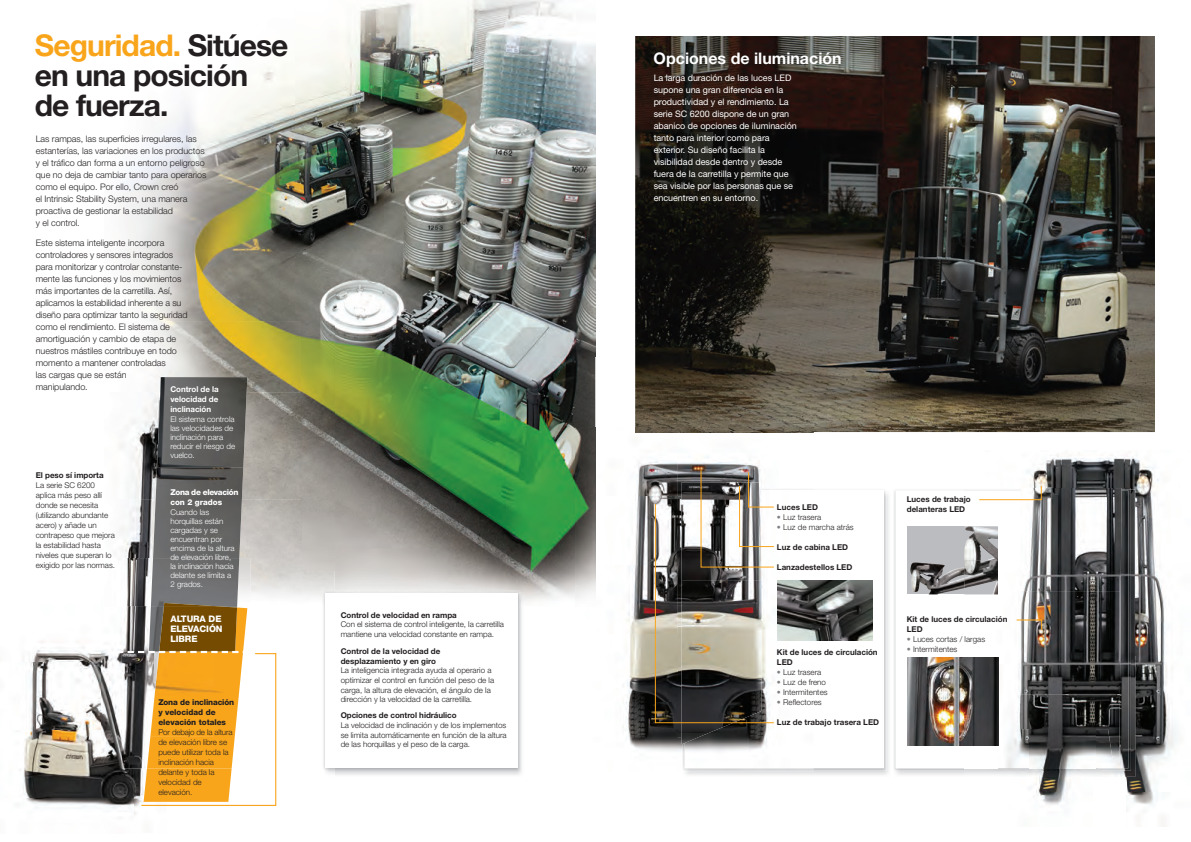
<style>
.page{position:relative;width:1191px;height:842px;background:#fff}
.page>*{position:absolute;margin:0;border:0;box-sizing:border-box;transform-origin:0 0}
.t1{font:700 30px/30px "Helvetica Neue LT Std";letter-spacing:-.03em;color:#231f20}
.t2{font:700 16px "Helvetica Neue LT Std";color:#fff}
.t3{font:300 9px/12px "Helvetica Neue LT Std";letter-spacing:-.005em;color:#231f20}
.t4{font:9px/12px "Helvetica Neue LT Std";letter-spacing:-.005em;color:#fff}
.t5{font:800 9px/10px "Helvetica Neue LT Std";letter-spacing:-.01em;color:#fff;text-align:justify}
.t6{font:300 8px/10px "Helvetica Neue LT Std";letter-spacing:-.005em;color:#231f20}
.t7{font:700 8px/10px "Helvetica Neue LT Std";color:#231f20}
.t8{font:300 8px/9px "Helvetica Neue LT Std";letter-spacing:-.005em;color:#fff}
.t9{font:800 8px/10px "Helvetica Neue LT Std";letter-spacing:-.005em;color:#231f20}
.t10{font:700 8px/10px "Helvetica Neue LT Std";letter-spacing:-.005em;color:#fff;text-align:justify}
.t11{font:800 8px/10px "Helvetica Neue LT Std";letter-spacing:-.04em;color:#fff}
.s1{color:#f9a51b}
.s2{color:#7e8083}
</style>
<div class="page">
<img style="left:893px;top:489px;width:71px;height:282px">
<svg style="left:895px;top:490px;width:69px;height:278px"></svg>
<img style="left:813px;top:489px;width:73px;height:282px">
<div style="left:813px;top:490px;width:71px;height:278px;background:#fff"></div>
<div style="left:907px;top:526px;width:91px;height:68px;background:#bbbcbf"></div>
<img style="left:910px;top:562px;width:54px;height:32px">
<img style="left:907px;top:657px;width:57px;height:88px">
<img style="left:635px;top:36px;width:520px;height:396px">
<img style="left:595px;top:428px;width:82px;height:137px">
<img style="left:677px;top:432px;width:102px;height:37px">
<img style="left:779px;top:432px;width:34px;height:1px">
<img style="left:595px;top:565px;width:59px;height:185px">
<img style="left:635px;top:428px;width:178px;height:4px">
<img style="left:1027px;top:454px;width:66px;height:31px">
<img style="left:1093px;top:452px;width:66px;height:66px">
<img style="left:1135px;top:518px;width:30px;height:137px">
<img style="left:1126px;top:655px;width:51px;height:150px">
<img style="left:1030px;top:777px;width:96px;height:28px">
<img style="left:1101px;top:489px;width:34px;height:288px">
<img style="left:964px;top:771px;width:137px;height:6px">
<img style="left:1097px;top:489px;width:33px;height:282px">
<img style="left:964px;top:768px;width:133px;height:3px">
<img style="left:1097px;top:490px;width:31px;height:278px">
<img style="left:1029px;top:763px;width:44px;height:5px">
<img style="left:964px;top:657px;width:14px;height:89px">
<img style="left:964px;top:526px;width:14px;height:62px">
<img style="left:777px;top:580px;width:95px;height:60px">
<svg style="left:978px;top:485px;width:143px;height:278px"></svg>
<svg style="left:654px;top:469px;width:121px;height:302px"></svg>
<img style="left:124px;top:0;width:471px;height:356px">
<img style="left:335px;top:356px;width:260px;height:245px">
<img style="left:575px;top:428px;width:20px;height:173px">
<img style="left:20px;top:641px;width:80px;height:158px">
<img style="left:100px;top:630px;width:22px;height:169px">
<img style="left:26px;top:799px;width:104px;height:10px">
<img style="left:122px;top:606px;width:27px;height:45px">
<img style="left:124px;top:321px;width:178px;height:71px">
<img style="left:302px;top:321px;width:33px;height:276px">
<img style="left:120px;top:392px;width:37px;height:107px">
<img style="left:243px;top:392px;width:59px;height:107px">
<img style="left:120px;top:499px;width:33px;height:59px">
<img style="left:126px;top:558px;width:125px;height:48px">
<img style="left:149px;top:606px;width:10px;height:45px">
<img style="left:157px;top:377px;width:90px;height:91px">
<img style="left:153px;top:467px;width:90px;height:91px">
<img style="left:151px;top:558px;width:88px;height:48px">
<img style="left:237px;top:607px;width:10px;height:44px">
<img style="left:159px;top:606px;width:78px;height:45px">
<img style="left:164px;top:603px;width:50px;height:3px">
<img style="left:335px;top:606px;width:187px;height:169px">
<img style="left:520px;top:592px;width:4px;height:14px">
<svg style="left:326px;top:771px;width:9px;height:3px"></svg>
<img style="left:322px;top:591px;width:198px;height:180px">
<img style="left:322px;top:592px;width:13px;height:14px">
<div style="left:325px;top:593px;width:192px;height:175px;background:#fff"></div>
<svg style="left:117px;top:651px;width:160px;height:155px"></svg>
<h1 class="t1" style="left:35px;top:30px;width:255px"><span class="s1">Seguridad.</span> Sitúese en una posición de fuerza.</h1>
<p class="t3" style="left:36px;top:132px;width:172px">Las rampas, las superficies irregulares, las estanterías, las variaciones en los productos y el tráfico dan forma a un entorno peligroso que no deja de cambiar tanto para operarios como el equipo. Por ello, Crown creó<br>el Intrinsic Stability System, una manera proactiva de gestionar la estabilidad<br>y el control.</p>
<p class="t3" style="left:36px;top:236px;width:153px">Este sistema inteligente incorpora controladores y sensores integrados para monitorizar y controlar constante&shy;mente las funciones y los movimientos más importantes de la carretilla. Así, aplicamos la estabilidad inherente a su diseño para optimizar tanto la seguridad como el rendimiento. El sistema de amortiguación y cambio de etapa de nuestros mástiles contribuye en todo momento a mantener controladas<br>las cargas que se están<br>manipulando.</p>
<p class="t10" style="left:170px;top:384px;width:50px">Control de la velocidad de inclinación</p>
<p class="t8" style="left:170px;top:415px;width:66px">El sistema controla las velocidades de inclinación para reducir el riesgo de vuelco.</p>
<p class="t7" style="left:36px;top:470px;width:69px">El peso sí importa</p>
<p class="t6" style="left:36px;top:480px;width:81px">La serie SC 6200 aplica más peso allí donde se necesita (utilizando abundante acero) y añade un contrapeso que mejora la estabilidad hasta niveles que superan lo exigido por las normas.</p>
<p class="t11" style="left:170px;top:487px;width:70px">Zona de elevación con 2 grados</p>
<p class="t8" style="left:170px;top:508px;width:66px">Cuando las horquillas están cargadas y se encuentran por encima de la altura de elevación libre, la inclinación hacia delante se limita a<br>2 grados.</p>
<p class="t5" style="left:170px;top:614px;width:54px">ALTURA DE ELEVACIÓN LIBRE</p>
<p class="t9" style="left:158px;top:697px;width:77px">Zona de inclinación y velocidad de elevación totales</p>
<p class="t6" style="left:158px;top:727px;width:76px">Por debajo de la altura de elevación libre se puede utilizar toda la inclinación hacia delante y toda la velocidad de elevación.</p>
<p class="t7" style="left:341px;top:610px;width:118px">Control de velocidad en rampa</p>
<p class="t6" style="left:341px;top:619px;width:165px;line-height:9.6px">Con el sistema de control inteligente, la carretilla mantiene una velocidad constante en rampa.</p>
<p class="t7" style="left:341px;top:646px;width:101px;line-height:9.6px">Control de la velocidad de desplazamiento y en giro</p>
<p class="t6" style="left:341px;top:666px;width:155px;line-height:9.6px">La inteligencia integrada ayuda al operario a optimizar el control en función del peso de la carga, la altura de elevación, el ángulo de la dirección y la velocidad de la carretilla.</p>
<p class="t7" style="left:341px;top:710px;width:117px">Opciones de control hidráulico</p>
<p class="t6" style="left:341px;top:720px;width:167px;line-height:9.6px;text-align:justify">La velocidad de inclinación y de los implementos se limita automáticamente en función de la altura de las horquillas y el peso de la carga.</p>
<h2 class="t2" style="left:653px;top:48px;width:190px">Opciones de iluminación</h2>
<p class="t4" style="left:653px;top:72px;width:145px">La larga duración de las luces LED supone una gran diferencia en la productividad y el rendimiento. La serie SC 6200 dispone de un gran abanico de opciones de iluminación tanto para interior como para exterior. Su diseño facilita la visibilidad desde dentro y desde fuera de la carretilla y permite que sea visible por las personas que se encuentren en su entorno.</p>
<p class="t7" style="left:777px;top:502px;width:43px">Luces LED</p>
<p class="t6" style="left:777px;top:512px;width:46px"><span class="s2">•</span> Luz trasera</p>
<p class="t6" style="left:777px;top:522px;width:78px"><span class="s2">•</span> Luz de marcha atrás</p>
<p class="t7" style="left:777px;top:542px;width:73px">Luz de cabina LED</p>
<p class="t7" style="left:777px;top:562px;width:77px">Lanzadestellos LED</p>
<p class="t7" style="left:777px;top:646px;width:102px">Kit de luces de circulación<br>LED</p>
<p class="t6" style="left:777px;top:666px;width:46px"><span class="s2">•</span> Luz trasera</p>
<p class="t6" style="left:777px;top:676px;width:51px"><span class="s2">•</span> Luz de freno</p>
<p class="t6" style="left:777px;top:686px;width:52px"><span class="s2">•</span> Intermitentes</p>
<p class="t6" style="left:777px;top:696px;width:46px"><span class="s2">•</span> Reflectores</p>
<p class="t7" style="left:777px;top:716px;width:104px">Luz de trabajo trasera LED</p>
<p class="t7" style="left:906px;top:494px;width:66px">Luces de trabajo delanteras LED</p>
<p class="t7" style="left:906px;top:614px;width:102px">Kit de luces de circulación<br>LED</p>
<p class="t6" style="left:906px;top:634px;width:80px"><span class="s2">•</span> Luces cortas / largas</p>
<p class="t6" style="left:906px;top:644px;width:52px"><span class="s2">•</span> Intermitentes</p>
</div>
